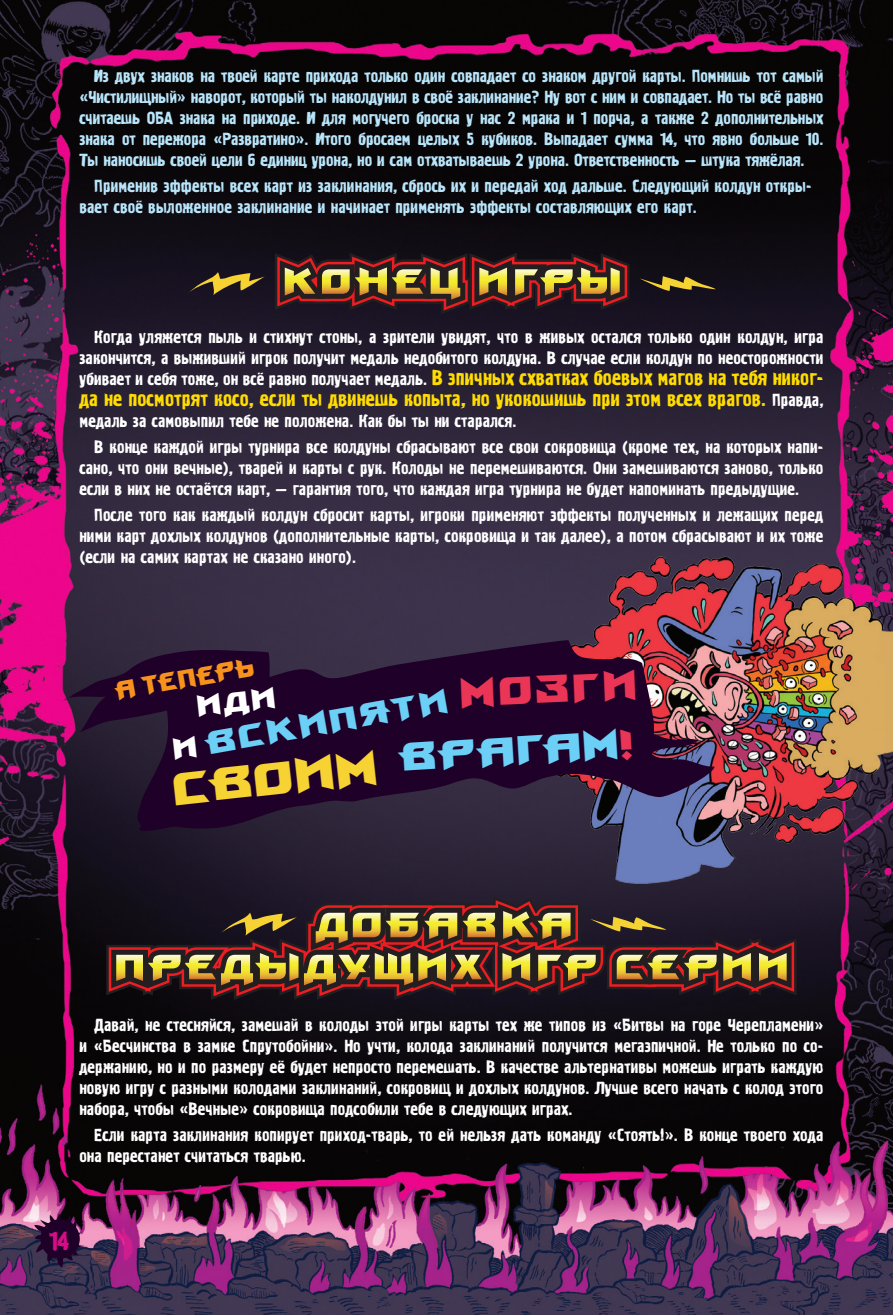
<style>
.page{position:relative;width:893px;height:1315px;background:#fff}
.page>*{position:absolute;margin:0;border:0;box-sizing:border-box;transform-origin:0 0}
.t1{font:700 44.98px "Proun X";color:#f6d232}
.t2{font:700 39.2px "Proun X";color:#6bcff6}
.t3{font:700 38.5px "Proun X";color:#ea3556}
.t4{font:700 31.85px "Proun X";color:#6bcff6}
.t5{font:26.25px "Graffiti 1 C";color:#d70d88}
.t6{font:700 25.2px "Proun X";color:#f7931d;scale:.83 1}
.t7{font:21px "Graffiti 1 C";color:#ffdc01}
.t8{font:17.5px/21px "Graffiti 1 C";color:#fff;text-align:justify}
.t9{font:17.5px/21px "Graffiti 1 C";color:#b9e5fa;text-align:justify}
.s1{font-size:21px;color:#ffdc01}
.s2{font-size:17.5px;color:#fff}
.s3{color:#ea3556}
</style>
<div class="page">
<img style="left:0;top:0;width:893px;height:1315px">
<svg style="left:34px;top:1213px;width:51px;height:54px;background:#3f2145"></svg>
<svg style="left:187px;top:272px;width:78px;height:23px;background:#574825"></svg>
<svg style="left:640px;top:276px;width:76px;height:15px"></svg>
<svg style="left:275px;top:252px;width:355px;height:62px;background:#604029"></svg>
<svg style="left:106px;top:896px;width:440px;height:103px;background:#5d412a"></svg>
<img style="left:546px;top:530px;width:347px;height:473px">
<svg style="left:656px;top:729px;width:59px;height:69px;background:#4b3256"></svg>
<svg style="left:137px;top:640px;width:519px;height:192px;background:#2a1032"></svg>
<svg style="left:63px;top:649px;width:212px;height:111px;background:#260b2e"></svg>
<p class="t9" style="left:79px;top:67px;width:746px;text-indent:15px">Из двух знаков на твоей карте прихода только один совпадает со знаком другой карты. Помнишь тот самый «Чистилищный» наворот, который ты наколдунил в своё заклинание? Ну вот с ним и совпадает. Но ты всё равно считаешь ОБА знака на приходе. И для могучего броска у нас 2 мрака и 1 порча, а также 2 дополнительных знака от пережора «Развратино». Итого бросаем целых 5 кубиков. Выпадает сумма 14, что явно больше 10.<br>Ты наносишь своей цели 6 единиц урона, но и сам отхватываешь 2 урона. Ответственность — штука тяжёлая.</p>
<p class="t9" style="left:79px;top:177px;width:734px;text-indent:15px">Применив эффекты всех карт из заклинания, сбрось их и передай ход дальше. Следующий колдун откры&shy;вает своё выложенное заклинание и начинает применять эффекты составляющих его карт.</p>
<p class="t8" style="left:79px;top:328px;width:746px;text-indent:15px">Когда уляжется пыль и стихнут стоны, а зрители увидят, что в живых остался только один колдун, игра закончится, а выживший игрок получит медаль недобитого колдуна. В случае если колдун по неосторожности убивает и себя тоже, он всё равно получает медаль. <span class="s1">В эпичных схватках боевых магов на тебя никог-</span></p>
<p class="t7" style="left:79px;top:387px;width:746px">да не посмотрят косо, если ты двинешь копыта, но укокошишь при этом всех врагов. <span class="s2">Правда,</span></p>
<p class="t8" style="left:94px;top:409px;width:731px;line-height:25.9px;text-indent:-15px">медаль за самовыпил тебе не положена. Как бы ты ни старался.<br>В конце каждой игры турнира все колдуны сбрасывают все свои сокровища (кроме тех, на которых напи-</p>
<p class="t8" style="left:79px;top:458px;width:746px">сано, что они вечные), тварей и карты с рук. Колоды не перемешиваются. Они замешиваются заново, только если в них не остаётся карт, — гарантия того, что каждая игра турнира не будет напоминать предыдущие.</p>
<p class="t8" style="left:79px;top:505px;width:746px;text-indent:15px">После того как каждый колдун сбросит карты, игроки применяют эффекты полученных и лежащих перед ними карт дохлых колдунов (дополнительные карты, сокровища и так далее), а потом сбрасывают и их тоже (если на самих картах не сказано иного).</p>
<h3 class="t6" style="left:112px;top:675px;width:173px;rotate:-10deg">А ТЕПЕРЬ</h3>
<h3 class="t3" style="left:456px;top:669px;width:184px;rotate:-3deg">МОЗГИ</h3>
<h3 class="t4" style="left:200px;top:723px;width:251px;rotate:-10deg">ВСКИПЯТИ</h3>
<h2 class="t2" style="left:395px;top:734px;width:239px;rotate:-4deg">ВРАГАМ<span class="s3">!</span></h2>
<h1 class="t1" style="left:166px;top:761px;width:213px;rotate:-6deg">СВОИМ</h1>
<p class="t8" style="left:79px;top:1015px;width:746px;text-indent:15px">Давай, не стесняйся, замешай в колоды этой игры карты тех же типов из «Битвы на горе Черепламени» и «Бесчинства в замке Спрутобойни». Но учти, колода заклинаний получится мегаэпичной. Не только по со&shy;держанию, но и по размеру её будет непросто перемешать. В качестве альтернативы можешь играть каждую новую игру с разными колодами заклинаний, сокровищ и дохлых колдунов. Лучше всего начать с колод этого набора, чтобы «Вечные» сокровища подсобили тебе в следующих играх.</p>
<p class="t8" style="left:79px;top:1125px;width:746px;text-indent:15px">Если карта заклинания копирует приход-тварь, то ей нельзя дать команду «Стоять!». В конце твоего хода она перестанет считаться тварью.</p>
<h3 class="t5" style="left:49px;top:1226px;width:21px">14</h3>
</div>
